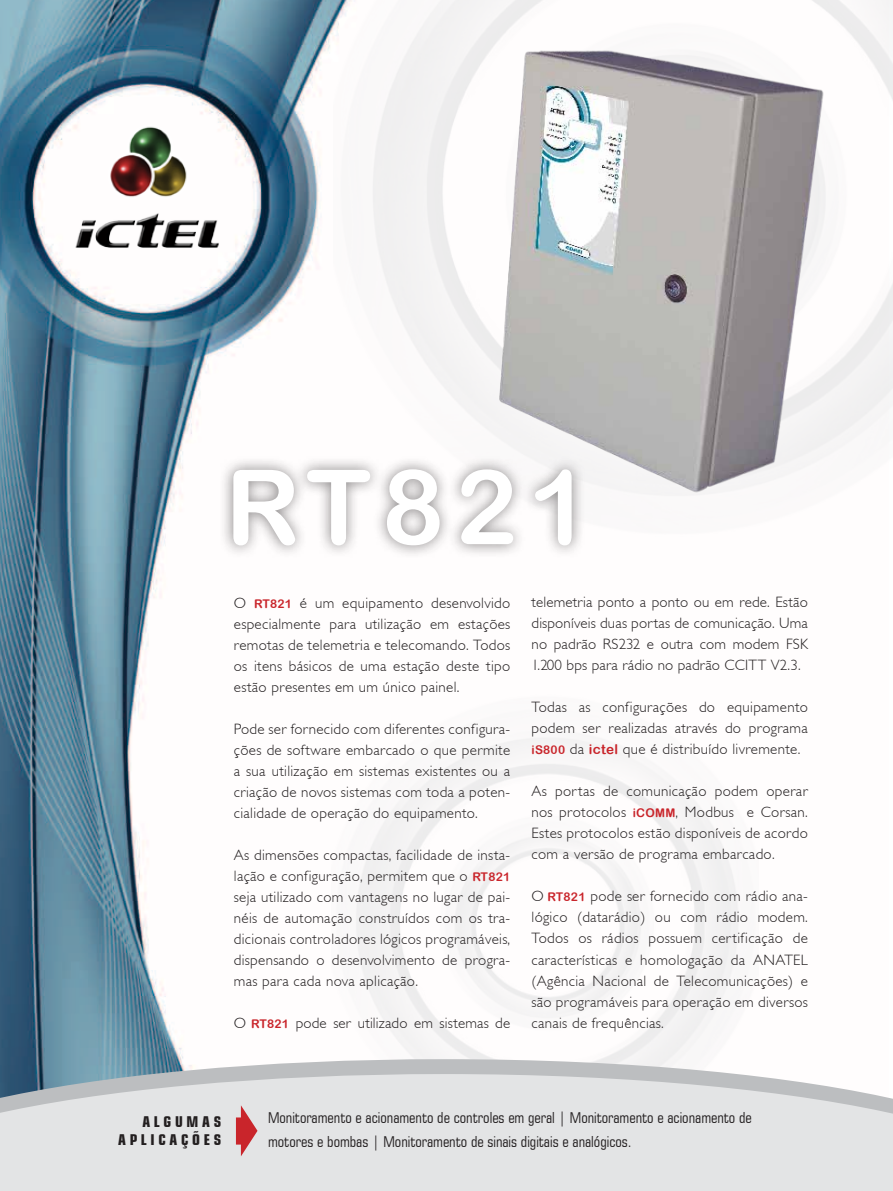
<style>
.page{position:relative;width:893px;height:1191px;background:#fff}
.page>*{position:absolute;margin:0;border:0;box-sizing:border-box;transform-origin:0 0}
.t1{font:103.8px "Arial Rounded MT Bold";letter-spacing:.11em;color:#fff}
.t2{font:15px/21px "Garrison Light Sans";letter-spacing:.02em;color:#231f20;text-align:justify}
.t3{font:condensed 15px/24px "Square 721 BT";color:#231f20}
.t4{font:700 condensed 15px/18px "Square 721 BT";color:#231f20;text-align:right}
.s1{font-family:"Arial Rounded MT Bold";font-size:12px;color:#c9252b}
.s2{font-family:"Arial Rounded MT Bold";font-size:13.5px;color:#c9252b}
</style>
<div class="page">
<img style="left:0;top:0;width:333px;height:1059px">
<img style="left:333px;top:0;width:560px;height:451px">
<svg style="left:0;top:1059px;width:736px;height:15px;fill:#bcbec0"></svg>
<svg style="left:0;top:1074px;width:893px;height:117px;background:#dedfe1"></svg>
<img style="left:58px;top:116px;width:175px;height:156px">
<div style="left:218px;top:454px;width:367px;height:104px;background:#231f20;opacity:.55"></div>
<svg style="left:236px;top:1105px;width:21px;height:51px"></svg>
<img style="left:483px;top:28px;width:351px;height:475px">
<h1 class="t1" style="left:225px;top:446px;width:366px">RT821</h1>
<p class="t2" style="left:234px;top:592px;width:278px">O <span class="s1">RT821</span> é um equipamento desenvolvido especialmente para utilização em estações remotas de telemetria e telecomando. Todos os itens básicos de uma estação deste tipo estão presentes em um único painel.</p>
<p class="t2" style="left:234px;top:718px;width:278px">Pode ser fornecido com diferentes configura&shy;ções de software embarcado o que permite a sua utilização em sistemas existentes ou a criação de novos sistemas com toda a poten&shy;cialidade de operação do equipamento.</p>
<p class="t2" style="left:234px;top:844px;width:278px">As dimensões compactas, facilidade de insta&shy;lação e configuração, permitem que o <span class="s1">RT821 </span>seja utilizado com vantagens no lugar de pai&shy;néis de automação construídos com os tra&shy;dicionais controladores lógicos programáveis, dispensando o desenvolvimento de progra&shy;mas para cada nova aplicação.</p>
<p class="t2" style="left:234px;top:1012px;width:278px">O <span class="s1">RT821</span> pode ser utilizado em sistemas de</p>
<p class="t2" style="left:531px;top:592px;width:278px">telemetria ponto a ponto ou em rede. Estão disponíveis duas portas de comunicação. Uma no padrão RS232 e outra com modem FSK 1.200 bps para rádio no padrão CCITT V2.3.</p>
<p class="t2" style="left:531px;top:697px;width:278px">Todas as configurações do equipamento podem ser realizadas através do programa <span class="s1">iS800</span> da <span class="s2">ictel</span> que é distribuído livremente.</p>
<p class="t2" style="left:531px;top:781px;width:278px">As portas de comunicação podem operar nos protocolos <span class="s1">iCOMM</span>, Modbus e Corsan.<br>Estes protocolos estão disponíveis de acordo com a versão de programa embarcado.</p>
<p class="t2" style="left:531px;top:886px;width:278px">O <span class="s1">RT821</span> pode ser fornecido com rádio ana&shy;lógico (datarádio) ou com rádio modem.<br>Todos os rádios possuem certificação de características e homologação da ANATEL (Agência Nacional de Telecomunicações) e são programáveis para operação em diversos canais de frequências.</p>
<p class="t4" style="left:118px;top:1113px;width:105px">A L G U M A S<br>A P L I C A Ç Õ E S</p>
<p class="t3" style="left:268px;top:1105px;width:485px">Monitoramento e acionamento de controles em geral | Monitoramento e acionamento de motores e bombas | Monitoramento de sinais digitais e analógicos.</p>
</div>
